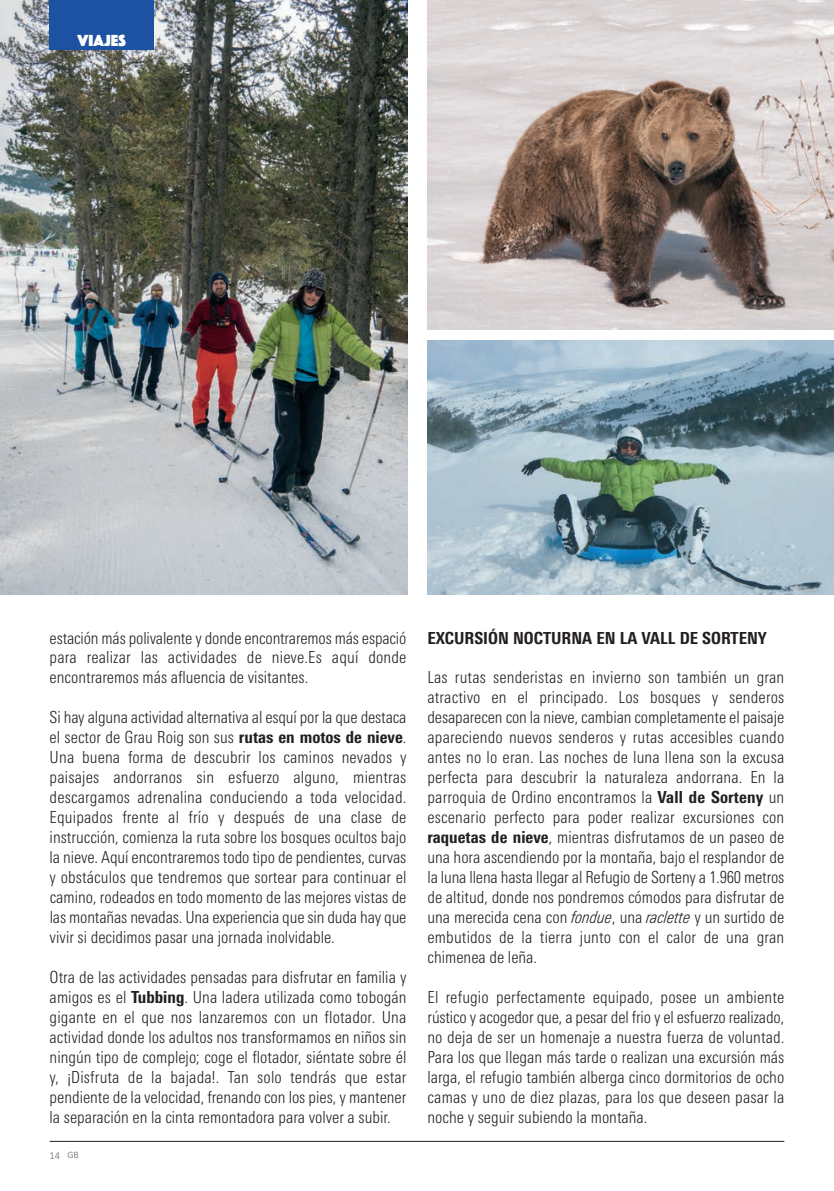
<style>
.page{position:relative;width:834px;height:1191px;background:#fff}
.page>*{position:absolute;margin:0;border:0;box-sizing:border-box;transform-origin:0 0}
.t1{font:300 condensed 16.62px/19.9px "Linotype Univers";color:#231f20;text-align:justify}
.t2{font:800 condensed 16.62px "Linotype Univers";color:#231f20}
.t3{font:16.62px "Phosphate Solid";letter-spacing:.005em;color:#fff}
.t4{font:300 10.5px "Calibri";color:rgb(35 31 32/.7)}
.s1{font-weight:800}
.s2{font-size:9.8px}
.s3{font-style:italic}
</style>
<div class="page">
<img style="left:0;top:0;width:407px;height:594px">
<hr style="left:50px;top:1141px;width:734px;height:1px;background:#231f20">
<div style="left:50px;top:0;width:104px;height:50px;background:#1c52a1"></div>
<img style="left:427px;top:0;width:406px;height:330px">
<img style="left:427px;top:341px;width:406px;height:253px">
<p class="t3" style="left:77px;top:28px;width:50px">VIAJES</p>
<p class="t1" style="left:50px;top:629px;width:358px">estación más polivalente y donde encontraremos más espació para realizar las actividades de nieve.Es aquí donde encontraremos más afluencia de visitantes.</p>
<p class="t1" style="left:50px;top:709px;width:358px">Si hay alguna actividad alternativa al esquí por la que destaca el sector de Grau Roig son sus <span class="s1">rutas en motos de nieve</span>.<br>Una buena forma de descubrir los caminos nevados y paisajes andorranos sin esfuerzo alguno, mientras descargamos adrenalina conduciendo a toda velocidad.<br>Equipados frente al frío y después de una clase de instrucción, comienza la ruta sobre los bosques ocultos bajo la nieve. Aquí encontraremos todo tipo de pendientes, curvas y obstáculos que tendremos que sortear para continuar el camino, rodeados en todo momento de las mejores vistas de las montañas nevadas. Una experiencia que sin duda hay que vivir si decidimos pasar una jornada inolvidable.</p>
<p class="t1" style="left:50px;top:968px;width:358px">Otra de las actividades pensadas para disfrutar en familia y amigos es el <span class="s1">Tubbing</span>. Una ladera utilizada como tobogán gigante en el que nos lanzaremos con un flotador. Una actividad donde los adultos nos transformamos en niños sin ningún tipo de complejo; coge el flotador, siéntate sobre él y, ¡Disfruta de la bajada!. Tan solo tendrás que estar pendiente de la velocidad, frenando con los pies, y mantener la separación en la cinta remontadora para volver a subir.</p>
<p class="t4" style="left:50px;top:1148px;width:31px">14 <span class="s2">GB</span></p>
<p class="t2" style="left:427px;top:631px;width:341px">EXCURSIÓN NOCTURNA EN LA VALL DE SORTENY</p>
<p class="t1" style="left:427px;top:669px;width:358px">Las rutas senderistas en invierno son también un gran atractivo en el principado. Los bosques y senderos desaparecen con la nieve, cambian completamente el paisaje apareciendo nuevos senderos y rutas accesibles cuando antes no lo eran. Las noches de luna llena son la excusa perfecta para descubrir la naturaleza andorrana. En la parroquia de Ordino encontramos la <span class="s1">Vall de Sorteny</span> un escenario perfecto para poder realizar excursiones con <span class="s1">raquetas de nieve</span>, mientras disfrutamos de un paseo de una hora ascendiendo por la montaña, bajo el resplandor de la luna llena hasta llegar al Refugio de Sorteny a 1.960 metros de altitud, donde nos pondremos cómodos para disfrutar de una merecida cena con <span class="s3">fondue</span>, una <span class="s3">raclette</span> y un surtido de embutidos de la tierra junto con el calor de una gran chimenea de leña.</p>
<p class="t1" style="left:427px;top:988px;width:358px">El refugio perfectamente equipado, posee un ambiente rústico y acogedor que, a pesar del frio y el esfuerzo realizado, no deja de ser un homenaje a nuestra fuerza de voluntad.<br>Para los que llegan más tarde o realizan una excursión más larga, el refugio también alberga cinco dormitorios de ocho camas y uno de diez plazas, para los que deseen pasar la noche y seguir subiendo la montaña.</p>
</div>
